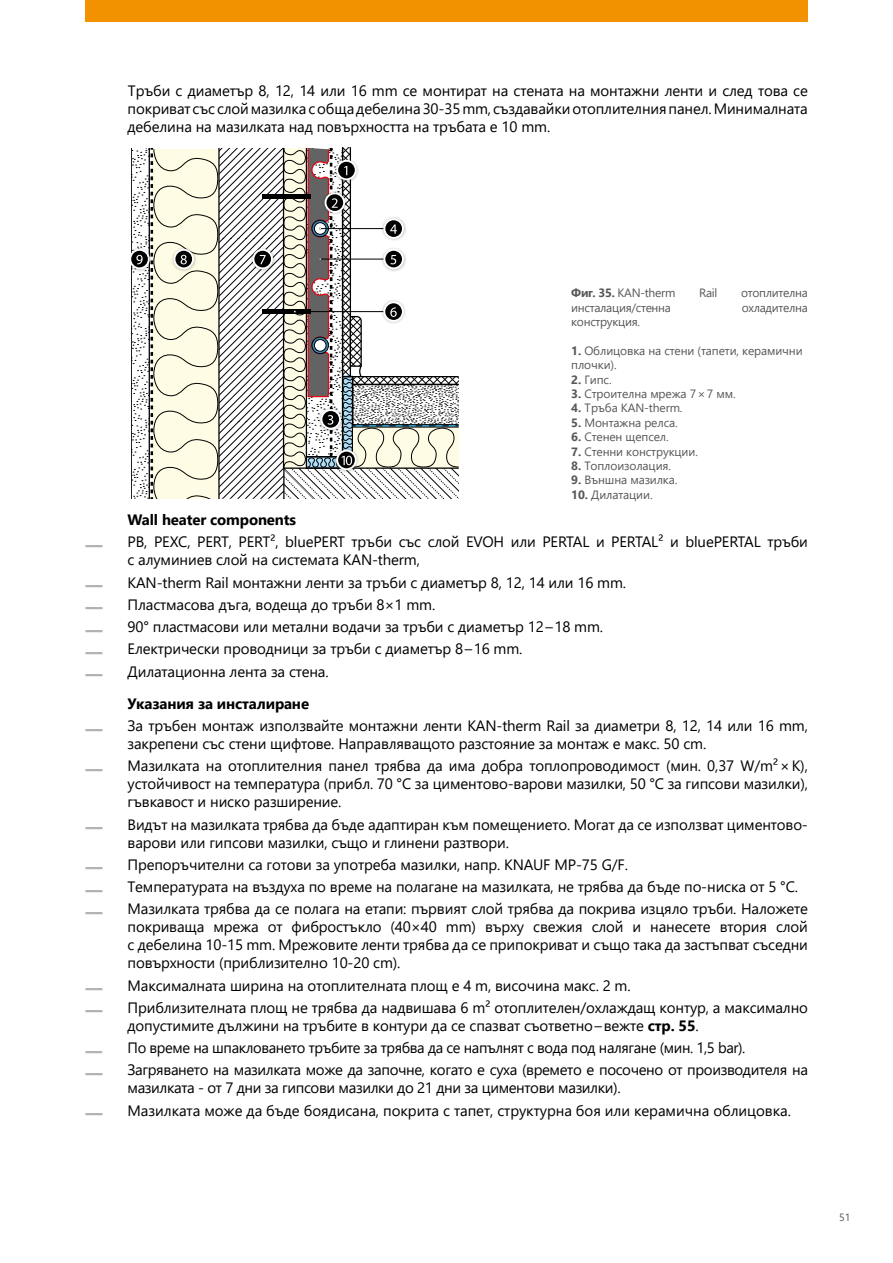
<style>
.page{position:relative;width:893px;height:1263px;background:#fff}
.page>*{position:absolute;margin:0;border:0;box-sizing:border-box;transform-origin:0 0}
.t1{font:15px/18px "Segoe UI";letter-spacing:-.01em;color:#000}
.t2{font:700 15px "Segoe UI";letter-spacing:-.01em;color:#000}
.t3{font:12px/14.4px "Segoe UI";letter-spacing:-.01em;color:#575756}
.t4{font:10.5px "Segoe UI";color:#575756}
.s1{font-weight:700}
.s2{font-family:"Microgramma D Bol Ext";font-size:16.2px;color:#b3b2b2}
</style>
<div class="page">
<div style="left:85px;top:0;width:723px;height:21px;background:#f39200"></div>
<svg style="left:131px;top:148px;width:328px;height:351px"></svg>
<p class="t1" style="left:128px;top:80px;width:682px;text-align:justify">Тръби с диаметър 8, 12, 14 или 16 mm се монтират на стената на монтажни ленти и след това се покриват със слой мазилка с обща дебелина 30-35mm, създавайки отоплителния панел. Минималната дебелина на мазилката над повърхността на тръбата е 10 mm.</p>
<p class="t3" style="left:571px;top:285px;width:106px"><span class="s1">Фиг. 35.</span> KAN-therm</p>
<p class="t3" style="left:699px;top:285px;width:20px">Rail</p>
<p class="t3" style="left:741px;top:285px;width:68px">отоплителна</p>
<p class="t3" style="left:571px;top:299px;width:101px">инсталация/стенна</p>
<p class="t3" style="left:742px;top:299px;width:68px">охладителна</p>
<p class="t3" style="left:571px;top:313px;width:70px">конструкция.</p>
<p class="t3" style="left:571px;top:342px;width:233px"><span class="s1">1.</span> Облицовка на стени (тапети, керамични плочки).</p>
<p class="t3" style="left:571px;top:371px;width:42px"><span class="s1">2.</span> Гипс.</p>
<p class="t3" style="left:571px;top:385px;width:166px"><span class="s1">3.</span> Строителна мрежа 7×7 мм.</p>
<p class="t3" style="left:571px;top:400px;width:113px"><span class="s1">4.</span> Тръба KAN-therm.</p>
<p class="t3" style="left:571px;top:414px;width:108px"><span class="s1">5.</span> Монтажна релса.</p>
<p class="t3" style="left:571px;top:429px;width:99px"><span class="s1">6.</span> Стенен щепсел.</p>
<p class="t3" style="left:571px;top:443px;width:128px"><span class="s1">7.</span> Стенни конструкции.</p>
<p class="t3" style="left:571px;top:457px;width:101px"><span class="s1">8.</span> Топлоизолация.</p>
<p class="t3" style="left:571px;top:472px;width:108px"><span class="s1">9.</span> Външна мазилка.</p>
<p class="t3" style="left:571px;top:486px;width:83px"><span class="s1">10.</span> Дилатации.</p>
<p class="t2" style="left:128px;top:506px;width:170px">Wall heater components</p>
<p class="t1" style="left:128px;top:532px;width:682px;text-indent:-43px"><span class="s2">—</span> PB, PEXC, PERT, PERT², bluePERT тръби със слой EVOH или PERTAL и PERTAL² и bluePERTAL тръби с алуминиев слой на системата KAN‑therm,</p>
<p class="t1" style="left:85px;top:572px;width:542px"><span class="s2">—</span> KAN‑therm Rail монтажни ленти за тръби с диаметър 8, 12, 14 или 16 mm.</p>
<p class="t1" style="left:85px;top:594px;width:352px"><span class="s2">—</span> Пластмасова дъга, водеща до тръби 8×1 mm.</p>
<p class="t1" style="left:85px;top:616px;width:519px"><span class="s2">—</span> 90° пластмасови или метални водачи за тръби с диаметър 12–18 mm.</p>
<p class="t1" style="left:85px;top:639px;width:439px"><span class="s2">—</span> Електрически проводници за тръби с диаметър 8–16 mm.</p>
<p class="t1" style="left:128px;top:654px;width:203px;line-height:32.2px;text-indent:-43px"><span class="s2">—</span> Дилатационна лента за стена.<br><span class="s1">Указания за инсталиране</span></p>
<p class="t1" style="left:128px;top:715px;width:682px;text-indent:-43px"><span class="s2">—</span> За тръбен монтаж използвайте монтажни ленти KAN‑therm Rail за диаметри 8, 12, 14 или 16 mm, закрепени със стени щифтове. Направляващото разстояние за монтаж е макс. 50 cm.</p>
<p class="t1" style="left:128px;top:756px;width:682px;text-align:justify;text-indent:-43px"><span class="s2">—</span> Мазилката на отоплителния панел трябва да има добра топлопроводимост (мин. 0,37 W/m²×K), устойчивост на температура (прибл. 70 °C за циментово-варови мазилки, 50 °C за гипсови мазилки), гъвкавост и ниско разширение.</p>
<p class="t1" style="left:128px;top:814px;width:682px;text-indent:-43px"><span class="s2">—</span> Видът на мазилката трябва да бъде адаптиран към помещението. Могат да се използват циментово&shy;варови или гипсови мазилки, също и глинени разтвори.</p>
<p class="t1" style="left:85px;top:854px;width:544px"><span class="s2">—</span> Препоръчителни са готови за употреба мазилки, напр. KNAUF MP‑75 G/F.</p>
<p class="t1" style="left:85px;top:876px;width:715px"><span class="s2">—</span> Температурата на въздуха по време на полагане на мазилката, не трябва да бъде по-ниска от 5 °C.</p>
<p class="t1" style="left:128px;top:899px;width:682px;text-align:justify;text-indent:-43px"><span class="s2">—</span> Мазилката трябва да се полага на етапи: първият слой трябва да покрива изцяло тръби. Наложете покриваща мрежа от фибростъкло (40×40 mm) върху свежия слой и нанесете втория слой с дебелина 10-15 mm. Мрежовите ленти трябва да се припокриват и също така да застъпват съседни повърхности (приблизително 10-20 cm).</p>
<p class="t1" style="left:85px;top:975px;width:547px"><span class="s2">—</span> Максималната ширина на отоплителната площ е 4 m, височина макс. 2 m.</p>
<p class="t1" style="left:128px;top:997px;width:682px;text-indent:-43px"><span class="s2">—</span> Приблизителната площ не трябва да надвишава 6 m² отоплителен/охлаждащ контур, а максимално допустимите дължини на тръбите в контури да се спазват съответно–вежте <span class="s1">стр. 55</span>.</p>
<p class="t1" style="left:85px;top:1037px;width:662px"><span class="s2">—</span> По време на шпакловането тръбите за трябва да се напълнят с вода под налягане (мин. 1,5 bar).</p>
<p class="t1" style="left:128px;top:1060px;width:682px;text-indent:-43px"><span class="s2">—</span> Загряването на мазилката може да започне, когато е суха (времето е посочено от производителя на мазилката - от 7 дни за гипсови мазилки до 21 дни за циментови мазилки).</p>
<p class="t1" style="left:85px;top:1100px;width:707px"><span class="s2">—</span> Мазилката може да бъде боядисана, покрита с тапет, структурна боя или керамична облицовка.</p>
<p class="t4" style="left:839px;top:1207px;width:13px">51</p>
</div>
